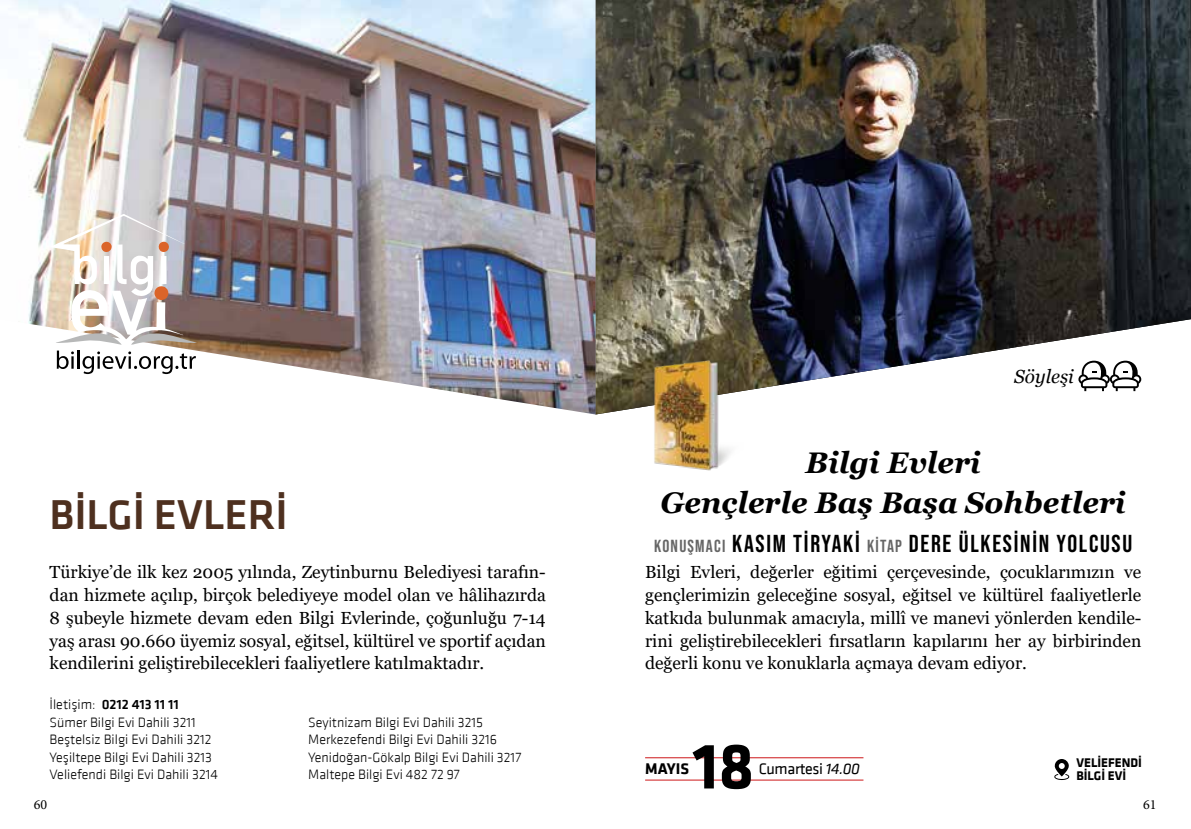
<style>
.page{position:relative;width:1191px;height:829px;background:#fff}
.page>*{position:absolute;margin:0;border:0;box-sizing:border-box;transform-origin:0 0}
.t1{font:700 66.85px "Klavika";color:#000}
.t2{font:500 42.88px "Klavika";color:#4e301f}
.t3{font:italic 700 29.75px/39.2px "Georgia";color:#000;text-align:center}
.t4{font:700 24.5px "Bebas Neue Pro";letter-spacing:.07em;color:#000}
.t5{font:italic 18.9px "Georgia";color:#000}
.t6{font:17.5px/22.8px "Georgia";color:#000;text-align:justify}
.t7{font:15.92px "Klavika";letter-spacing:-.02em;color:#000}
.t8{font:700 15.92px "Klavika";color:#000}
.t9{font:300 14px/17.5px "Klavika";color:#000}
.t10{font:14px "Minion Pro";color:#000}
.t11{font:700 12.95px/12.6px "Klavika";color:#000}
.s1{font-weight:500}
.s2{font-size:17.5px;color:#666}
.s3{font-style:italic}
</style>
<div class="page">
<img style="left:12px;top:0;width:1179px;height:414px">
<svg style="left:1054px;top:759px;width:15px;height:21px"></svg>
<svg style="left:1078px;top:360px;width:63px;height:31px"></svg>
<hr style="left:645px;top:757px;width:218px;height:1px;background:#cd1719">
<hr style="left:645px;top:779px;width:218px;height:1px;background:#cd1719">
<img style="left:50px;top:214px;width:147px;height:160px">
<img style="left:645px;top:353px;width:98px;height:118px">
<h2 class="t2" style="left:50px;top:485px;width:240px">BİLGİ EVLERİ</h2>
<p class="t6" style="left:50px;top:561px;width:498px">Türkiye’de ilk kez 2005 yılında, Zeytinburnu Belediyesi tarafın&shy;dan hizmete açılıp, birçok belediyeye model olan ve hâlihazırda 8 şubeyle hizmete devam eden Bilgi Evlerinde, çoğunluğu 7-14 yaş arası 90.660 üyemiz sosyal, eğitsel, kültürel ve sportif açıdan kendilerini geliştirebilecekleri faaliyetlere katılmaktadır.</p>
<p class="t9" style="left:50px;top:695px;width:170px">İletişim: <span class="s1">0212 413 11 11<br></span>Sümer Bilgi Evi Dahili 3211<br>Beştelsiz Bilgi Evi Dahili 3212<br>Yeşiltepe Bilgi Evi Dahili 3213<br>Veliefendi Bilgi Evi Dahili 3214</p>
<p class="t9" style="left:308px;top:713px;width:214px">Seyitnizam Bilgi Evi Dahili 3215<br>Merkezefendi Bilgi Evi Dahili 3216<br>Yenidoğan-Gökalp Bilgi Evi Dahili 3217<br>Maltepe Bilgi Evi 482 72 97</p>
<p class="t5" style="left:1014px;top:364px;width:61px">Söyleşi</p>
<h3 class="t3" style="left:660px;top:443px;width:467px">Bilgi Evleri<br>Gençlerle Baş Başa Sohbetleri</h3>
<h3 class="t4" style="left:654px;top:530px;width:479px"><span class="s2">KONUŞMACI</span> KASIM TIRYAKI <span class="s2">KİTAP</span> DERE ÜLKESININ YOLCUSU</h3>
<p class="t6" style="left:645px;top:561px;width:498px">Bilgi Evleri, değerler eğitimi çerçevesinde, çocuklarımızın ve gençlerimizin geleceğine sosyal, eğitsel ve kültürel faaliyetlerle katkıda bulunmak amacıyla, millî ve manevi yönlerden kendile&shy;rini geliştirebilecekleri fırsatların kapılarını her ay birbirinden değerli konu ve konuklarla açmaya devam ediyor.</p>
<h1 class="t1" style="left:692px;top:717px;width:63px">18</h1>
<p class="t8" style="left:645px;top:757px;width:46px">MAYIS</p>
<p class="t7" style="left:758px;top:758px;width:103px">Cumartesi <span class="s3">14.00</span></p>
<p class="t11" style="left:1076px;top:756px;width:67px">VELİEFENDİ<br>BİLGİ EVİ</p>
<p class="t10" style="left:34px;top:795px;width:15px">60</p>
<p class="t10" style="left:1143px;top:795px;width:15px">61</p>
</div>
